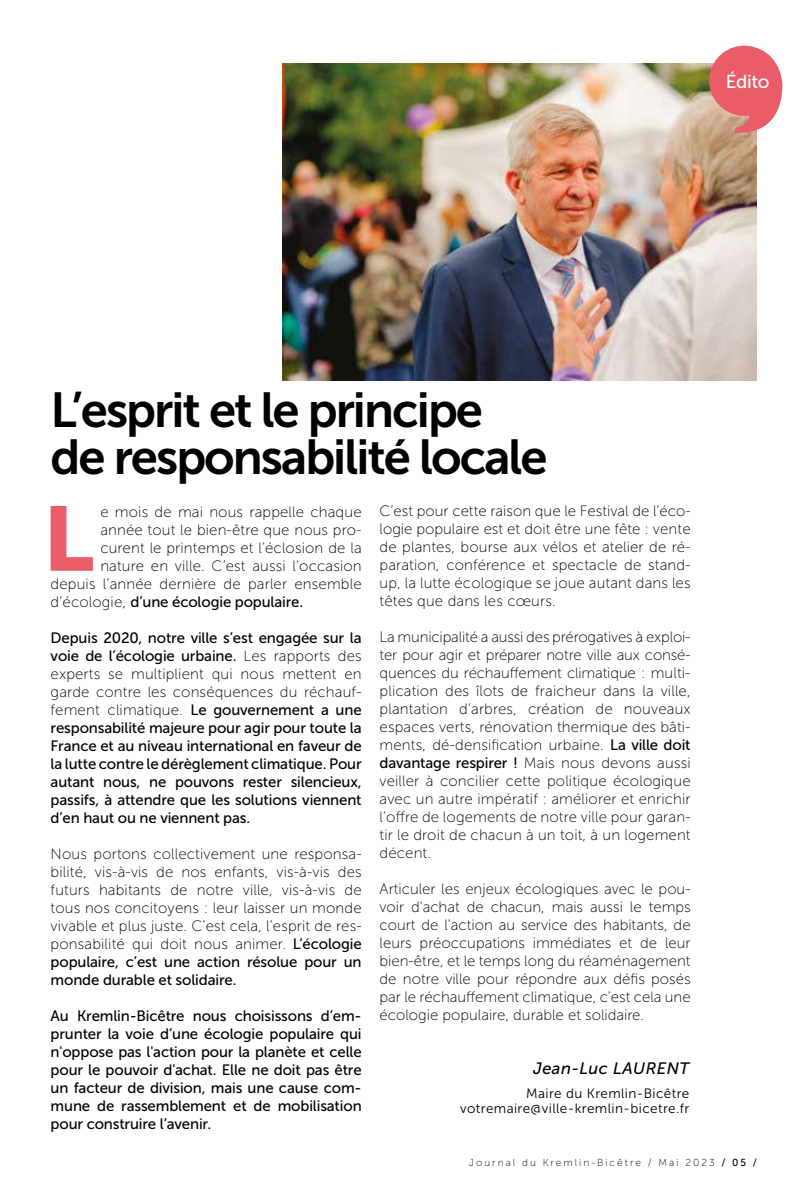
<style>
.page{position:relative;width:808px;height:1191px;background:#fff}
.page>*{position:absolute;margin:0;border:0;box-sizing:border-box;transform-origin:0 0}
.t1{font:90.45px "Museo Sans 900";color:#ea5c67}
.t2{font:48.9px/47.7px "Museo Sans 700";letter-spacing:-.04em;color:#000}
.t3{font:18.75px "Museo Sans 500";letter-spacing:-.02em;color:#fff}
.t4{font:italic 16.5px "Museo Sans 500";letter-spacing:.03em;color:#000}
.t5{font:15px/18px "Museo Sans 100";letter-spacing:.01em;color:#000;text-align:justify}
.t6{font:15px/18px "Museo Sans 500";letter-spacing:-.01em;color:#000}
.t7{font:13.5px/15px "Museo Sans 300";letter-spacing:.03em;color:#000;text-align:right}
.t8{font:10.2px "Museo Sans 100";letter-spacing:.2em;color:#000}
.s1{font-family:"Museo Sans 500"}
.s2{font-family:"Museo Sans 100"}
</style>
<div class="page">
<img style="left:282px;top:64px;width:475px;height:316px">
<svg style="left:708px;top:45px;width:75px;height:91px"></svg>
<p class="t3" style="left:726px;top:71px;width:45px">Édito</p>
<h2 class="t2" style="left:51px;top:386px;width:498px">L’esprit et le principe de responsabilité locale</h2>
<h1 class="t1" style="left:43px;top:487px;width:52px">L</h1>
<p class="t5" style="left:380px;top:502px;width:313px">C’est pour cette raison que le Festival de l’éco&shy;logie populaire est et doit être une fête : vente de plantes, bourse aux vélos et atelier de ré&shy;paration, conférence et spectacle de stand&shy;up, la lutte écologique se joue autant dans les têtes que dans les cœurs.</p>
<p class="t5" style="left:380px;top:628px;width:313px">La municipalité a aussi des prérogatives à exploi&shy;ter pour agir et préparer notre ville aux consé&shy;quences du réchauffement climatique : multi&shy;plication des îlots de fraicheur dans la ville, plantation d’arbres, création de nouveaux espaces verts, rénovation thermique des bâti&shy;ments, dé-densification urbaine. <span class="s1">La ville doit davantage respirer !</span> Mais nous devons aussi veiller à concilier cette politique écologique avec un autre impératif : améliorer et enrichir l’offre de logements de notre ville pour garan&shy;tir le droit de chacun à un toit, à un logement décent.</p>
<p class="t5" style="left:380px;top:880px;width:313px">Articuler les enjeux écologiques avec le pou&shy;voir d'achat de chacun, mais aussi le temps court de l’action au service des habitants, de leurs préoccupations immédiates et de leur bien-être, et le temps long du réaménagement de notre ville pour répondre aux défis posés par le réchauffement climatique, c’est cela une écologie populaire, durable et solidaire.</p>
<p class="t5" style="left:51px;top:503px;width:313px;text-align:right">e mois de mai nous rappelle chaque<br>année tout le bien-être que nous pro-<br>curent le printemps et l’éclosion de la<br>nature en ville. C’est aussi l’occasion<br>depuis l’année dernière de parler ensemble</p>
<p class="t6" style="left:51px;top:592px;width:254px"><span class="s2">d’écologie,</span> d’une écologie populaire.</p>
<p class="t6" style="left:51px;top:628px;width:312px">Depuis 2020, notre ville s’est engagée sur la voie de l’écologie urbaine. <span class="s2">Les rapports des</span></p>
<p class="t5" style="left:51px;top:665px;width:313px">experts se multiplient qui nous mettent en garde contre les conséquences du réchauf-</p>
<p class="t6" style="left:51px;top:700px;width:313px;text-align:justify"><span class="s2">fement climatique.</span> Le gouvernement a une responsabilité majeure pour agir pour toute la France et au niveau international en faveur de la lutte contre le dérèglement climatique. Pour autant nous, ne pouvons rester silencieux, passifs, à attendre que les solutions viennent d’en haut ou ne viennent pas.</p>
<p class="t5" style="left:51px;top:845px;width:313px">Nous portons collectivement une responsa&shy;bilité, vis-à-vis de nos enfants, vis-à-vis des futurs habitants de notre ville, vis-à-vis de tous nos concitoyens : leur laisser un monde vivable et plus juste. C’est cela, l’esprit de res&shy;ponsabilité qui doit nous animer. <span class="s1">L’écologie</span></p>
<p class="t6" style="left:51px;top:952px;width:313px">populaire, c’est une action résolue pour un monde durable et solidaire.</p>
<p class="t6" style="left:51px;top:1006px;width:313px;text-align:justify">Au Kremlin-Bicêtre nous choisissons d’em&shy;prunter la voie d’une écologie populaire qui n'oppose pas l'action pour la planète et celle pour le pouvoir d'achat. Elle ne doit pas être un facteur de division, mais une cause com&shy;mune de rassemblement et de mobilisation pour construire l’avenir.</p>
<p class="t4" style="left:533px;top:1059px;width:158px">Jean-Luc LAURENT</p>
<p class="t7" style="left:460px;top:1085px;width:231px">Maire du Kremlin-Bicêtre votremaire@ville-kremlin-bicetre.fr</p>
<p class="t8" style="left:469px;top:1156px;width:290px">Journal du Kremlin-Bicêtre / Mai 2023 <span class="s1">/ 05 /</span></p>
</div>
